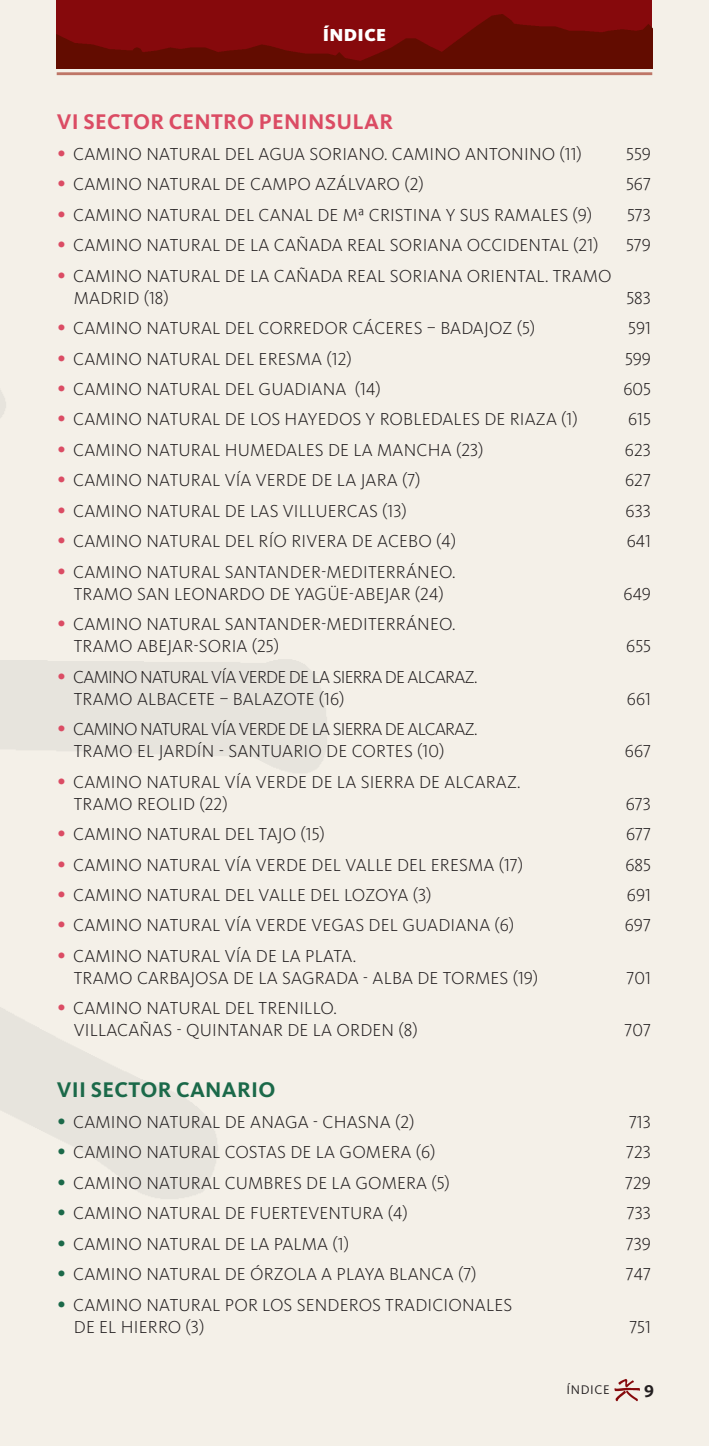
<style>
.page{position:relative;width:709px;height:1446px;background:#f4f0e8}
.page>*{position:absolute;margin:0;border:0;box-sizing:border-box;transform-origin:0 0}
.t1{font:700 22px "Kievit";letter-spacing:.015em;color:#db4c64}
.t2{font:700 22px "Kievit";letter-spacing:.015em;color:#1b6949}
.t3{font:300 18px/22px "Kievit OT";letter-spacing:.01em;color:#231f20}
.t4{font:300 18px/22px "Kievit OT";letter-spacing:-.04em;color:#231f20}
.t5{font:900 18px "Kievit";letter-spacing:.02em;color:#fff}
.t6{font:700 18px "Kievit";color:#231f20}
.t7{font:13px "Kievit OT";letter-spacing:.05em;color:#231f20}
.s1{font-size:30px;color:#db4c64}
.s2{font-size:30px;color:#1b6949}
</style>
<div class="page">
<img style="left:57px;top:0;width:595px;height:68px">
<hr style="left:57px;top:72px;width:595px;height:3px;background:#be7667">
<p class="t5" style="left:323px;top:24px;width:65px">ÍNDICE</p>
<p class="t1" style="left:57px;top:109px;width:338px">VI SECTOR CENTRO PENINSULAR</p>
<p class="t3" style="left:57px;top:143px;width:527px"><span class="s1">•</span> CAMINO NATURAL DEL AGUA SORIANO. CAMINO ANTONINO (11)</p>
<p class="t3" style="left:626px;top:143px;width:26px">559</p>
<p class="t3" style="left:57px;top:173px;width:368px"><span class="s1">•</span> CAMINO NATURAL DE CAMPO AZÁLVARO (2)</p>
<p class="t3" style="left:626px;top:173px;width:26px">567</p>
<p class="t3" style="left:57px;top:203px;width:537px"><span class="s1">•</span> CAMINO NATURAL DEL CANAL DE Mª CRISTINA Y SUS RAMALES (9)</p>
<p class="t3" style="left:627px;top:203px;width:25px">573</p>
<p class="t3" style="left:57px;top:234px;width:543px"><span class="s1">•</span> CAMINO NATURAL DE LA CAÑADA REAL SORIANA OCCIDENTAL (21)</p>
<p class="t3" style="left:626px;top:234px;width:26px">579</p>
<p class="t3" style="left:74px;top:264px;width:539px;text-indent:-17px"><span class="s1">•</span> CAMINO NATURAL DE LA CAÑADA REAL SORIANA ORIENTAL. TRAMO<br>MADRID (18)</p>
<p class="t3" style="left:626px;top:286px;width:26px">583</p>
<p class="t3" style="left:57px;top:317px;width:480px"><span class="s1">•</span> CAMINO NATURAL DEL CORREDOR CÁCERES – BADAJOZ (5)</p>
<p class="t3" style="left:628px;top:317px;width:24px">591</p>
<p class="t3" style="left:57px;top:347px;width:297px"><span class="s1">•</span> CAMINO NATURAL DEL ERESMA (12)</p>
<p class="t3" style="left:625px;top:347px;width:27px">599</p>
<p class="t3" style="left:57px;top:378px;width:325px"><span class="s1">•</span> CAMINO NATURAL DEL GUADIANA (14)</p>
<p class="t3" style="left:623px;top:378px;width:29px">605</p>
<p class="t3" style="left:57px;top:408px;width:522px"><span class="s1">•</span> CAMINO NATURAL DE LOS HAYEDOS Y ROBLEDALES DE RIAZA (1)</p>
<p class="t3" style="left:628px;top:408px;width:24px">615</p>
<p class="t3" style="left:57px;top:439px;width:428px"><span class="s1">•</span> CAMINO NATURAL HUMEDALES DE LA MANCHA (23)</p>
<p class="t3" style="left:625px;top:439px;width:28px">623</p>
<p class="t3" style="left:57px;top:469px;width:365px"><span class="s1">•</span> CAMINO NATURAL VÍA VERDE DE LA JARA (7)</p>
<p class="t3" style="left:625px;top:469px;width:27px">627</p>
<p class="t3" style="left:57px;top:500px;width:352px"><span class="s1">•</span> CAMINO NATURAL DE LAS VILLUERCAS (13)</p>
<p class="t3" style="left:625px;top:500px;width:27px">633</p>
<p class="t3" style="left:57px;top:530px;width:401px"><span class="s1">•</span> CAMINO NATURAL DEL RÍO RIVERA DE ACEBO (4)</p>
<p class="t3" style="left:626px;top:530px;width:26px">641</p>
<p class="t3" style="left:57px;top:561px;width:400px;text-align:center"><span class="s1">•</span> CAMINO NATURAL SANTANDER-MEDITERRÁNEO.<br>TRAMO SAN LEONARDO DE YAGÜE-ABEJAR (24)</p>
<p class="t3" style="left:623px;top:582px;width:29px">649</p>
<p class="t3" style="left:74px;top:613px;width:383px;text-indent:-17px"><span class="s1">•</span> CAMINO NATURAL SANTANDER-MEDITERRÁNEO.<br>TRAMO ABEJAR-SORIA (25)</p>
<p class="t4" style="left:74px;top:665px;width:405px;text-indent:-17px"><span class="s1">•</span> CAMINO NATURAL VÍA VERDE DE LA SIERRA DE ALCARAZ.<br>TRAMO ALBACETE – BALAZOTE (16)</p>
<p class="t4" style="left:74px;top:718px;width:405px;text-indent:-17px"><span class="s1">•</span> CAMINO NATURAL VÍA VERDE DE LA SIERRA DE ALCARAZ.<br>TRAMO EL JARDÍN - SANTUARIO DE CORTES (10)</p>
<p class="t3" style="left:74px;top:770px;width:448px;text-indent:-17px"><span class="s1">•</span> CAMINO NATURAL VÍA VERDE DE LA SIERRA DE ALCARAZ.<br>TRAMO REOLID (22)</p>
<p class="t3" style="left:626px;top:635px;width:26px">655</p>
<p class="t3" style="left:627px;top:687px;width:26px">661</p>
<p class="t3" style="left:625px;top:740px;width:28px">667</p>
<p class="t3" style="left:626px;top:792px;width:27px">673</p>
<p class="t3" style="left:57px;top:823px;width:270px"><span class="s1">•</span> CAMINO NATURAL DEL TAJO (15)</p>
<p class="t3" style="left:626px;top:823px;width:26px">677</p>
<p class="t3" style="left:57px;top:853px;width:468px"><span class="s1">•</span> CAMINO NATURAL VÍA VERDE DEL VALLE DEL ERESMA (17)</p>
<p class="t3" style="left:625px;top:853px;width:27px">685</p>
<p class="t3" style="left:57px;top:884px;width:376px"><span class="s1">•</span> CAMINO NATURAL DEL VALLE DEL LOZOYA (3)</p>
<p class="t3" style="left:627px;top:884px;width:26px">691</p>
<p class="t3" style="left:57px;top:914px;width:459px"><span class="s1">•</span> CAMINO NATURAL VÍA VERDE VEGAS DEL GUADIANA (6)</p>
<p class="t3" style="left:625px;top:914px;width:28px">697</p>
<p class="t3" style="left:74px;top:945px;width:466px;text-indent:-17px"><span class="s1">•</span> CAMINO NATURAL VÍA DE LA PLATA.<br>TRAMO CARBAJOSA DE LA SAGRADA - ALBA DE TORMES (19)</p>
<p class="t3" style="left:626px;top:967px;width:26px">701</p>
<p class="t3" style="left:74px;top:997px;width:345px;text-indent:-17px"><span class="s1">•</span> CAMINO NATURAL DEL TRENILLO.<br>VILLACAÑAS - QUINTANAR DE LA ORDEN (8)</p>
<p class="t3" style="left:624px;top:1019px;width:28px">707</p>
<p class="t2" style="left:57px;top:1077px;width:220px">VII SECTOR CANARIO</p>
<p class="t3" style="left:57px;top:1110px;width:359px"><span class="s2">•</span> CAMINO NATURAL DE ANAGA - CHASNA (2)</p>
<p class="t3" style="left:629px;top:1110px;width:23px">713</p>
<p class="t3" style="left:57px;top:1141px;width:380px"><span class="s2">•</span> CAMINO NATURAL COSTAS DE LA GOMERA (6)</p>
<p class="t3" style="left:626px;top:1141px;width:26px">723</p>
<p class="t3" style="left:57px;top:1171px;width:395px"><span class="s2">•</span> CAMINO NATURAL CUMBRES DE LA GOMERA (5)</p>
<p class="t3" style="left:625px;top:1171px;width:27px">729</p>
<p class="t3" style="left:57px;top:1202px;width:352px"><span class="s2">•</span> CAMINO NATURAL DE FUERTEVENTURA (4)</p>
<p class="t3" style="left:626px;top:1202px;width:26px">733</p>
<p class="t3" style="left:57px;top:1232px;width:294px"><span class="s2">•</span> CAMINO NATURAL DE LA PALMA (1)</p>
<p class="t3" style="left:626px;top:1232px;width:27px">739</p>
<p class="t3" style="left:57px;top:1263px;width:421px"><span class="s2">•</span> CAMINO NATURAL DE ÓRZOLA A PLAYA BLANCA (7)</p>
<p class="t3" style="left:626px;top:1263px;width:27px">747</p>
<p class="t3" style="left:74px;top:1293px;width:440px;text-indent:-17px"><span class="s2">•</span> CAMINO NATURAL POR LOS SENDEROS TRADICIONALES<br>DE EL HIERRO (3)</p>
<p class="t3" style="left:629px;top:1315px;width:23px">751</p>
<p class="t7" style="left:566px;top:1381px;width:45px">ÍNDICE</p>
<p class="t6" style="left:644px;top:1377px;width:11px">9</p>
</div>
